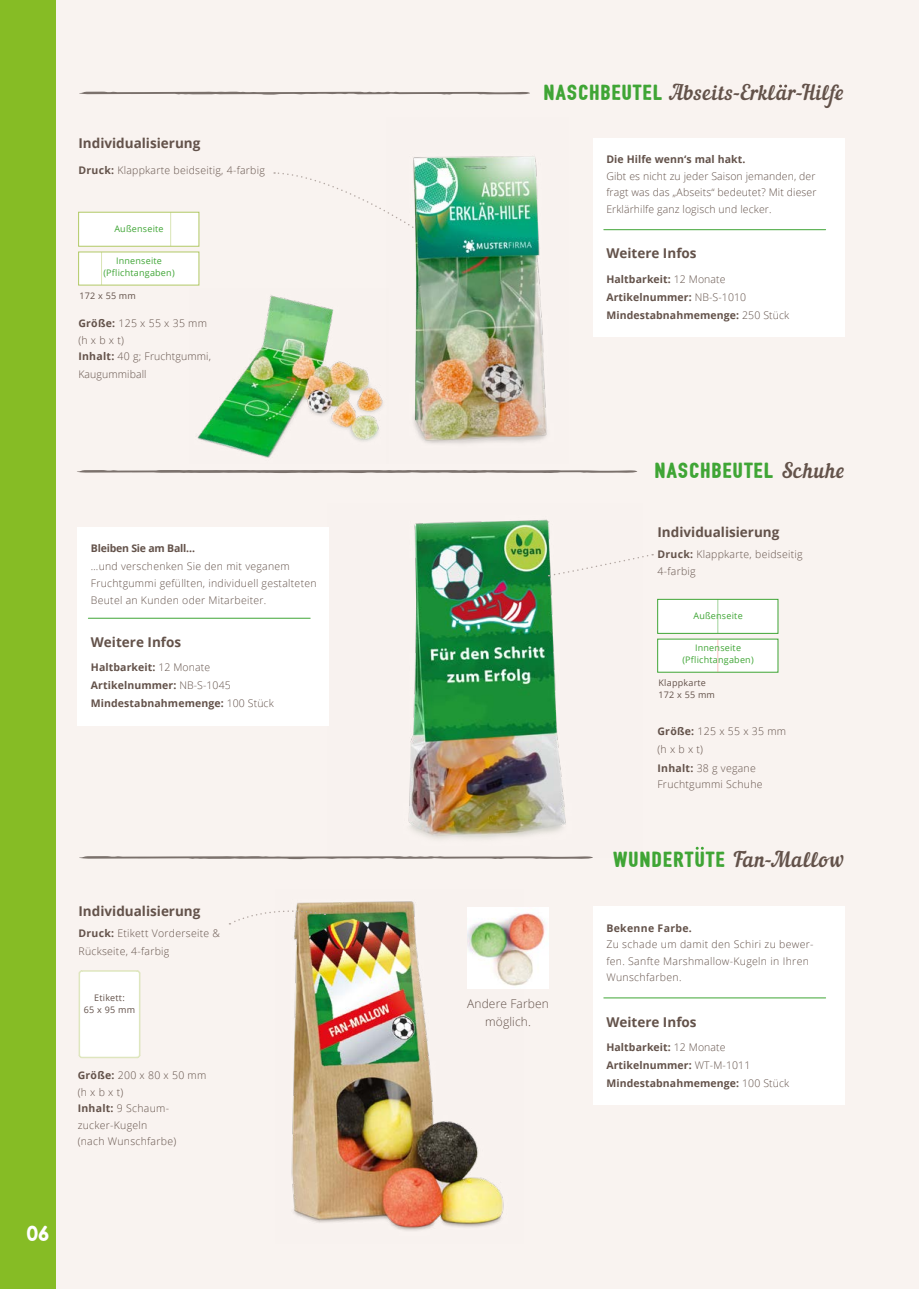
<style>
.page{position:relative;width:919px;height:1289px;background:#fff}
.page>*{position:absolute;margin:0;border:0;box-sizing:border-box;transform-origin:0 0}
.t1{font:21px "Bushcraft one";letter-spacing:.055em;color:#3fa535}
.t2{font:21px "Nautilus Pompilius";letter-spacing:.035em;color:#63524a}
.t3{font:21px "Bushcraft one";color:#fff}
.t4{font:700 13.5px "Open Sans";color:#63524a}
.t5{font:300 12px/18px "Open Sans";letter-spacing:.01em;color:#63524a;text-align:center}
.t6{font:300 10.5px/16.5px "Open Sans";letter-spacing:.025em;color:#63524a}
.t7{font:700 10.5px/18px "Open Sans";letter-spacing:.01em;color:#63524a}
.t8{font:700 10.5px "Open Sans";letter-spacing:-.02em;color:#63524a}
.t9{font:700 10.5px "Open Sans";letter-spacing:.03em;color:#63524a}
.t10{font:9px/12px "Open Sans";letter-spacing:.025em;color:#3fa535;text-align:center}
.t11{font:9px/12px "Open Sans";letter-spacing:.025em;color:#63524a;text-align:center}
.s1{font-weight:700}
.s2{font-weight:300}
.s3{font-family:"Bushcraft one";color:#3fa535}
.s4{font-family:"Nautilus Pompilius";color:#63524a}
</style>
<div class="page">
<div style="left:0;top:0;width:918px;height:1288px;background:#f9f3f0"></div>
<div style="left:0;top:0;width:55px;height:1288px;background:#86bc25"></div>
<img style="left:291px;top:901px;width:232px;height:330px">
<div style="left:593px;top:138px;width:251px;height:199px;background:#fff"></div>
<div style="left:593px;top:906px;width:251px;height:198px;background:#fff"></div>
<hr style="left:603px;top:229px;width:222px;height:1px;background:#3fa535">
<hr style="left:603px;top:997px;width:222px;height:1px;background:#3fa535">
<svg style="left:274px;top:172px;width:111px;height:40px"></svg>
<svg style="left:229px;top:906px;width:96px;height:18px"></svg>
<svg style="left:79px;top:856px;width:514px;height:3px"></svg>
<svg style="left:79px;top:91px;width:451px;height:4px"></svg>
<img style="left:387px;top:156px;width:160px;height:288px">
<img style="left:197px;top:288px;width:192px;height:170px">
<img style="left:467px;top:907px;width:81px;height:81px">
<svg style="left:695px;top:846px;width:8px;height:3px"></svg>
<svg style="left:779px;top:85px;width:8px;height:3px"></svg>
<div style="left:78px;top:252px;width:121px;height:33px;background:#fff"></div>
<hr style="left:101px;top:252px;width:1px;height:33px;background:#b2c966">
<div style="left:78px;top:212px;width:121px;height:34px;background:#fff;border:1px solid #b2c966"></div>
<hr style="left:170px;top:212px;width:1px;height:34px;background:#b2c966">
<svg style="left:78px;top:970px;width:63px;height:88px"></svg>
<img style="left:327px;top:519px;width:266px;height:338px">
<div style="left:78px;top:527px;width:251px;height:198px;background:#fff"></div>
<hr style="left:88px;top:618px;width:222px;height:1px;background:#3fa535">
<svg style="left:548px;top:554px;width:105px;height:23px"></svg>
<svg style="left:77px;top:470px;width:560px;height:3px;background:#928984"></svg>
<div style="left:657px;top:639px;width:121px;height:33px;background:#fff"></div>
<hr style="left:717px;top:639px;width:1px;height:33px;background:#f18a80">
<div style="left:657px;top:599px;width:121px;height:34px;background:#fff;border:1px solid #3fa535"></div>
<hr style="left:717px;top:599px;width:1px;height:34px;background:#3fa535">
<p class="t4" style="left:78px;top:133px;width:123px">Individualisierung</p>
<p class="t6" style="left:78px;top:162px;width:188px"><span class="s1">Druck:</span> Klappkarte beidseitig, 4-farbig</p>
<p class="t10" style="left:114px;top:222px;width:51px">Außenseite</p>
<p class="t10" style="left:103px;top:255px;width:73px">Innenseite (Pflichtangaben)</p>
<p class="t11" style="left:79px;top:289px;width:58px">172 x 55 mm</p>
<p class="t6" style="left:78px;top:315px;width:134px"><span class="s1">Größe:</span> 125 x 55 x 35 mm (h x b x t)<br><span class="s1">Inhalt:</span> 40 g; Fruchtgummi,</p>
<p class="t6" style="left:78px;top:366px;width:70px">Kaugummiball</p>
<p class="t8" style="left:91px;top:540px;width:106px">Bleiben Sie am Ball…</p>
<p class="t6" style="left:91px;top:558px;width:227px">…und verschenken Sie den mit veganem<br>Fruchtgummi gefüllten, individuell gestalteten<br>Beutel an Kunden oder Mitarbeiter.</p>
<p class="t4" style="left:91px;top:632px;width:92px">Weitere Infos</p>
<p class="t7" style="left:91px;top:658px;width:184px">Haltbarkeit: <span class="s2">12 Monate<br></span>Artikelnummer: <span class="s2">NB-S-1045<br></span>Mindestabnahmemenge: <span class="s2">100 Stück</span></p>
<p class="t4" style="left:78px;top:902px;width:123px">Individualisierung</p>
<p class="t6" style="left:78px;top:924px;width:143px;line-height:18px"><span class="s1">Druck:</span> Etikett Vorderseite &amp;<br>Rückseite, 4-farbig</p>
<p class="t11" style="left:84px;top:991px;width:53px">Etikett:<br>65 x 95 mm</p>
<p class="t6" style="left:78px;top:1066px;width:130px"><span class="s1">Größe:</span> 200 x 80 x 50 mm (h x b x t)<br><span class="s1">Inhalt:</span> 9 Schaum&shy;zucker-Kugeln<br>(nach Wunschfarbe)</p>
<h1 class="t3" style="left:27px;top:1224px;width:24px">06</h1>
<h1 class="t2" style="left:544px;top:80px;width:301px"><span class="s3">NASCHBEUTEL</span> Abseits-Erklar-Hilfe</h1>
<p class="t7" style="left:606px;top:150px;width:141px">Die Hilfe wenn‘s mal hakt.</p>
<p class="t6" style="left:606px;top:167px;width:212px;text-align:justify">Gibt es nicht zu jeder Saison jemanden, der fragt was das „Abseits“ bedeutet? Mit dieser Erklärhilfe ganz logisch und lecker.</p>
<p class="t4" style="left:606px;top:244px;width:92px">Weitere Infos</p>
<p class="t7" style="left:606px;top:270px;width:184px">Haltbarkeit: <span class="s2">12 Monate<br></span>Artikelnummer: <span class="s2">NB-S-1010<br></span>Mindestabnahmemenge: <span class="s2">250 Stück</span></p>
<h1 class="t1" style="left:655px;top:462px;width:191px">NASCHBEUTEL <span class="s4">Schuhe</span></h1>
<p class="t4" style="left:657px;top:522px;width:123px">Individualisierung</p>
<p class="t6" style="left:657px;top:545px;width:147px"><span class="s1">Druck:</span> Klappkarte, beidseitig<br>4-farbig</p>
<p class="t10" style="left:693px;top:609px;width:51px">Außenseite</p>
<p class="t10" style="left:682px;top:642px;width:73px">Innenseite (Pflichtangaben)</p>
<p class="t11" style="left:658px;top:676px;width:58px;text-align:left">Klappkarte<br>172 x 55 mm</p>
<p class="t6" style="left:657px;top:722px;width:130px;line-height:18px"><span class="s1">Größe:</span> 125 x 55 x 35 mm (h x b x t)<br><span class="s1">Inhalt:</span> 38 g vegane</p>
<p class="t6" style="left:657px;top:775px;width:107px">Fruchtgummi Schuhe</p>
<h1 class="t1" style="left:613px;top:850px;width:232px">WUNDERTUTE <span class="s4">Fan-Mallow</span></h1>
<p class="t5" style="left:467px;top:994px;width:83px">Andere Farben möglich.</p>
<p class="t9" style="left:606px;top:920px;width:87px">Bekenne Farbe.</p>
<p class="t6" style="left:606px;top:935px;width:209px">Zu schade um damit den Schiri zu bewer&shy;fen. Sanfte Marshmallow-Kugeln in Ihren<br>Wunschfarben.</p>
<p class="t4" style="left:606px;top:1012px;width:92px">Weitere Infos</p>
<p class="t7" style="left:606px;top:1037px;width:184px">Haltbarkeit: <span class="s2">12 Monate<br></span>Artikelnummer: <span class="s2">WT-M-1011<br></span>Mindestabnahmemenge: <span class="s2">100 Stück</span></p>
</div>
